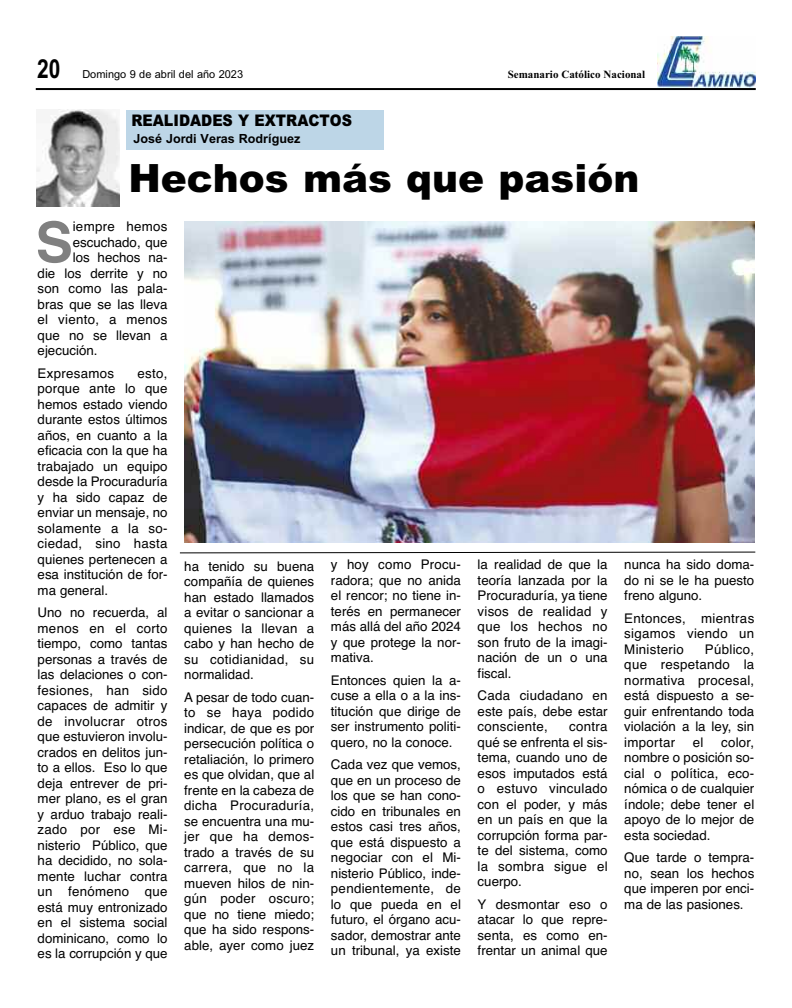
<style>
.page{position:relative;width:792px;height:1008px;background:#fff}
.page>*{position:absolute;margin:0;border:0;box-sizing:border-box;transform-origin:0 0}
.t1{font:700 55.8px "Helvetica";color:#808080}
.t2{font:900 39px "Arial";color:#000}
.t3{font:700 26.2px "Arial";color:#000;scale:.8 1}
.t4{font:900 16px "Arial";color:#000;scale:.89 1}
.t5{font:13.3px/15.5px "Helvetica";color:#000;text-align:justify}
.t6{font:13.3px "Helvetica";letter-spacing:.02em;color:#000}
.t7{font:12.6px "Arial Bold MT OTF";color:#000}
.t8{font:11px "Arial";color:#000}
.t9{font:700 11px "Times New Roman";color:#000}
</style>
<div class="page">
<hr style="left:36px;top:88px;width:720px;height:2px;background:#000">
<img style="left:657px;top:36px;width:99px;height:51px">
<img style="left:36px;top:109px;width:83px;height:97px">
<div style="left:127px;top:110px;width:257px;height:39px;background:#bdd6e7"></div>
<img style="left:185px;top:221px;width:569px;height:322px">
<svg style="left:179px;top:551px;width:577px;height:3px"></svg>
<h3 class="t3" style="left:37px;top:54px;width:31px">20</h3>
<p class="t8" style="left:82px;top:68px;width:162px">Domingo 9 de abril del año 2023</p>
<p class="t9" style="left:508px;top:67px;width:139px">Semanario Católico Nacional</p>
<p class="t4" style="left:131px;top:111px;width:249px">REALIDADES Y EXTRACTOS</p>
<p class="t7" style="left:133px;top:131px;width:169px">José Jordi Veras Rodríguez</p>
<h2 class="t2" style="left:128px;top:156px;width:513px">Hechos más que pasión</h2>
<h1 class="t1" style="left:36px;top:210px;width:39px">S</h1>
<p class="t6" style="left:73px;top:219px;width:96px">iempre hemos</p>
<p class="t5" style="left:73px;top:234px;width:96px">escuchado, que</p>
<p class="t5" style="left:73px;top:250px;width:96px">los hechos na-</p>
<p class="t5" style="left:38px;top:265px;width:132px">die los derrite y no</p>
<p class="t5" style="left:38px;top:281px;width:132px">son como las pala-</p>
<p class="t5" style="left:38px;top:296px;width:132px">bras que se las lleva</p>
<p class="t6" style="left:38px;top:312px;width:131px">el viento, a menos</p>
<p class="t5" style="left:38px;top:327px;width:132px">que no se llevan a</p>
<p class="t5" style="left:38px;top:343px;width:61px">ejecución.</p>
<p class="t6" style="left:38px;top:365px;width:78px">Expresamos</p>
<p class="t5" style="left:38px;top:365px;width:132px;text-indent:100px">esto, porque ante lo que hemos estado viendo durante estos últimos años, en cuanto a la eficacia con la que ha trabajado un equipo desde la Procuraduría y ha sido capaz de enviar un mensaje, no solamente a la so&shy;ciedad, sino hasta quienes pertenecen a esa institución de for&shy;ma general.</p>
<p class="t5" style="left:38px;top:605px;width:132px">Uno no recuerda, al menos en el corto tiempo, como tantas personas a través de las delaciones o con&shy;fesiones, han sido capaces de admitir y de involucrar otros que estuvieron involu&shy;crados en delitos jun&shy;to a ellos. Eso lo que deja entrever de pri&shy;mer plano, es el gran y arduo trabajo reali&shy;zado por ese Mi&shy;nisterio Público, que ha decidido, no sola&shy;mente luchar contra un fenómeno que está muy entronizado en el sistema social dominicano, como lo es la corrupción y que</p>
<p class="t5" style="left:331px;top:557px;width:132px">y hoy como Procu&shy;radora; que no anida el rencor; no tiene in&shy;terés en permanecer más allá del año 2024 y que protege la nor&shy;mativa.</p>
<p class="t5" style="left:331px;top:673px;width:132px">Entonces quien la a&shy;cuse a ella o a la ins&shy;titución que dirige de ser instrumento politi&shy;quero, no la conoce.</p>
<p class="t5" style="left:331px;top:757px;width:132px">Cada vez que vemos, que en un proceso de los que se han cono&shy;cido en tribunales en estos casi tres años, que está dispuesto a negociar con el Mi&shy;nisterio Público, inde&shy;pendientemente, de lo que pueda en el futuro, el órgano acu&shy;sador, demostrar ante un tribunal, ya existe</p>
<p class="t5" style="left:478px;top:557px;width:132px">la realidad de que la teoría lanzada por la Procuraduría, ya tiene visos de realidad y que los hechos no son fruto de la imagi&shy;nación de un o una fiscal.</p>
<p class="t5" style="left:478px;top:688px;width:132px">Cada ciudadano en este país, debe estar consciente,</p>
<p class="t5" style="left:624px;top:557px;width:132px">nunca ha sido doma&shy;do ni se le ha puesto freno alguno.</p>
<p class="t5" style="left:624px;top:611px;width:132px">Entonces, mientras sigamos viendo un Ministerio</p>
<p class="t5" style="left:184px;top:558px;width:132px">ha tenido su buena compañía de quienes han estado llamados a evitar o sancionar a quienes la llevan a cabo y han hecho de su cotidianidad, su normalidad.</p>
<p class="t5" style="left:184px;top:689px;width:132px">A pesar de todo cuan&shy;to se haya podido indicar, de que es por persecución política o retaliación, lo primero es que olvidan, que al frente en la cabeza de dicha Procuraduría, se encuentra una mu&shy;jer que ha demos&shy;trado a través de su carrera, que no la mueven hilos de nin&shy;gún poder oscuro; que no tiene miedo; que ha sido respons&shy;able, ayer como juez</p>
<p class="t5" style="left:624px;top:642px;width:132px;text-indent:81px">Público, que respetando la normativa procesal, está dispuesto a se&shy;guir enfrentando toda violación a la ley, sin importar</p>
<p class="t5" style="left:478px;top:719px;width:132px;text-indent:92px">contra qué se enfrenta el sis&shy;tema, cuando uno de esos imputados está o estuvo vinculado con el poder, y más en un país en que la corrupción forma par&shy;te del sistema, como la sombra sigue el cuerpo.</p>
<p class="t5" style="left:478px;top:897px;width:132px">Y desmontar eso o atacar lo que repre&shy;senta, es como en&shy;frentar un animal que</p>
<p class="t5" style="left:624px;top:735px;width:132px;text-indent:97px">color, nombre o posición so&shy;cial o política, eco&shy;nómica o de cualquier índole; debe tener el apoyo de lo mejor de esta sociedad.</p>
<p class="t5" style="left:624px;top:850px;width:132px">Que tarde o tempra&shy;no, sean los hechos que imperen por enci&shy;ma de las pasiones.</p>
<p class="t5" style="left:693px;top:735px;width:12px">el</p>
</div>
